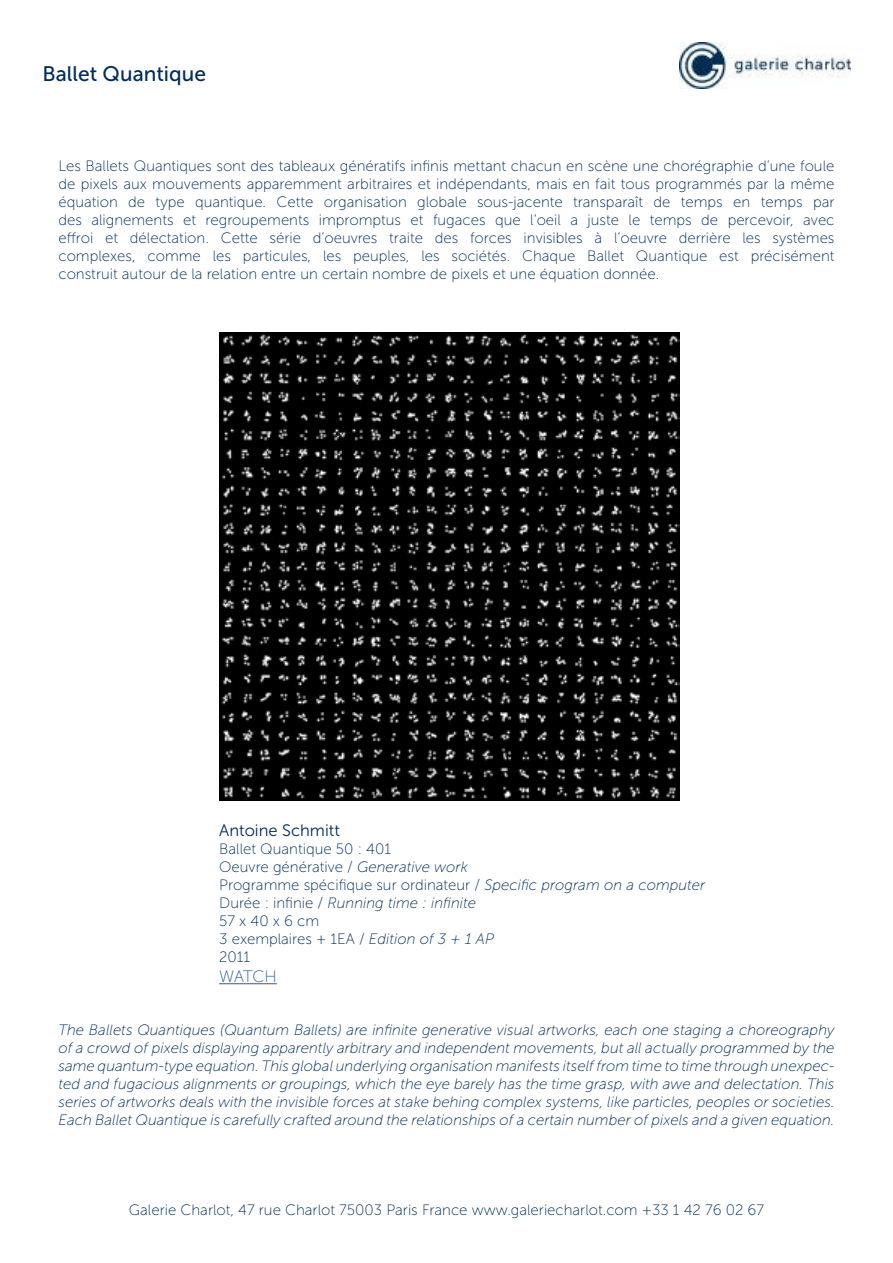
<style>
.page{position:relative;width:893px;height:1263px;background:#fff}
.page>*{position:absolute;margin:0;border:0;box-sizing:border-box;transform-origin:0 0}
.t1{font:21px "Museo Sans 500";color:#002d5a}
.t2{font:16.5px "Museo Sans 300";color:#002d5a}
.t3{font:16.5px "Museo Sans 100";letter-spacing:-.02em;color:#275b9b}
.t4{font:15px/18px "Museo Sans 100";color:#002d5a}
.t5{font:italic 15px/18px "Museo Sans 100";color:#002d5a;text-align:justify}
.s1{font-style:italic}
</style>
<div class="page">
<img style="left:680px;top:43px;width:170px;height:45px">
<img style="left:219px;top:333px;width:461px;height:467px">
<hr style="left:219px;top:983px;width:58px;height:1px;background:#275b9b">
<h1 class="t1" style="left:43px;top:62px;width:165px">Ballet Quantique</h1>
<p class="t4" style="left:58px;top:157px;width:778px;text-align:justify">Les Ballets Quantiques sont des tableaux génératifs infinis mettant chacun en scène une chorégraphie d’une foule de pixels aux mouvements apparemment arbitraires et indépendants, mais en fait tous programmés par la même équation de type quantique. Cette organisation globale sous-jacente transparaît de temps en temps par des alignements et regroupements impromptus et fugaces que l’oeil a juste le temps de percevoir, avec effroi et délectation. Cette série d’oeuvres traite des forces invisibles à l’oeuvre derrière les systèmes complexes, comme les particules, les peuples, les sociétés. Chaque Ballet Quantique est précisément construit autour de la relation entre un certain nombre de pixels et une équation donnée.</p>
<p class="t2" style="left:219px;top:822px;width:122px">Antoine Schmitt</p>
<p class="t4" style="left:219px;top:840px;width:488px">Ballet Quantique 50 : 401<br>Oeuvre générative / <span class="s1">Generative work<br></span>Programme spécifique sur ordinateur / <span class="s1">Specific program on a computer<br></span>Durée : infinie / <span class="s1">Running time : infinite<br></span>57 x 40 x 6 cm<br>3 exemplaires + 1EA / <span class="s1">Edition of 3 + 1 AP<br></span>2011</p>
<p class="t3" style="left:219px;top:968px;width:59px">WATCH</p>
<p class="t5" style="left:58px;top:1021px;width:778px">The Ballets Quantiques (Quantum Ballets) are infinite generative visual artworks, each one staging a choreography of a crowd of pixels displaying apparently arbitrary and independent movements, but all actually programmed by the same quantum-type equation. This global underlying organisation manifests itself from time to time through unexpec&shy;ted and fugacious alignments or groupings, which the eye barely has the time grasp, with awe and delectation. This series of artworks deals with the invisible forces at stake behing complex systems, like particles, peoples or societies.<br>Each Ballet Quantique is carefully crafted around the relationships of a certain number of pixels and a given equation.</p>
<p class="t4" style="left:129px;top:1201px;width:637px">Galerie Charlot, 47 rue Charlot 75003 Paris France www.galeriecharlot.com +33 1 42 76 02 67</p>
</div>
